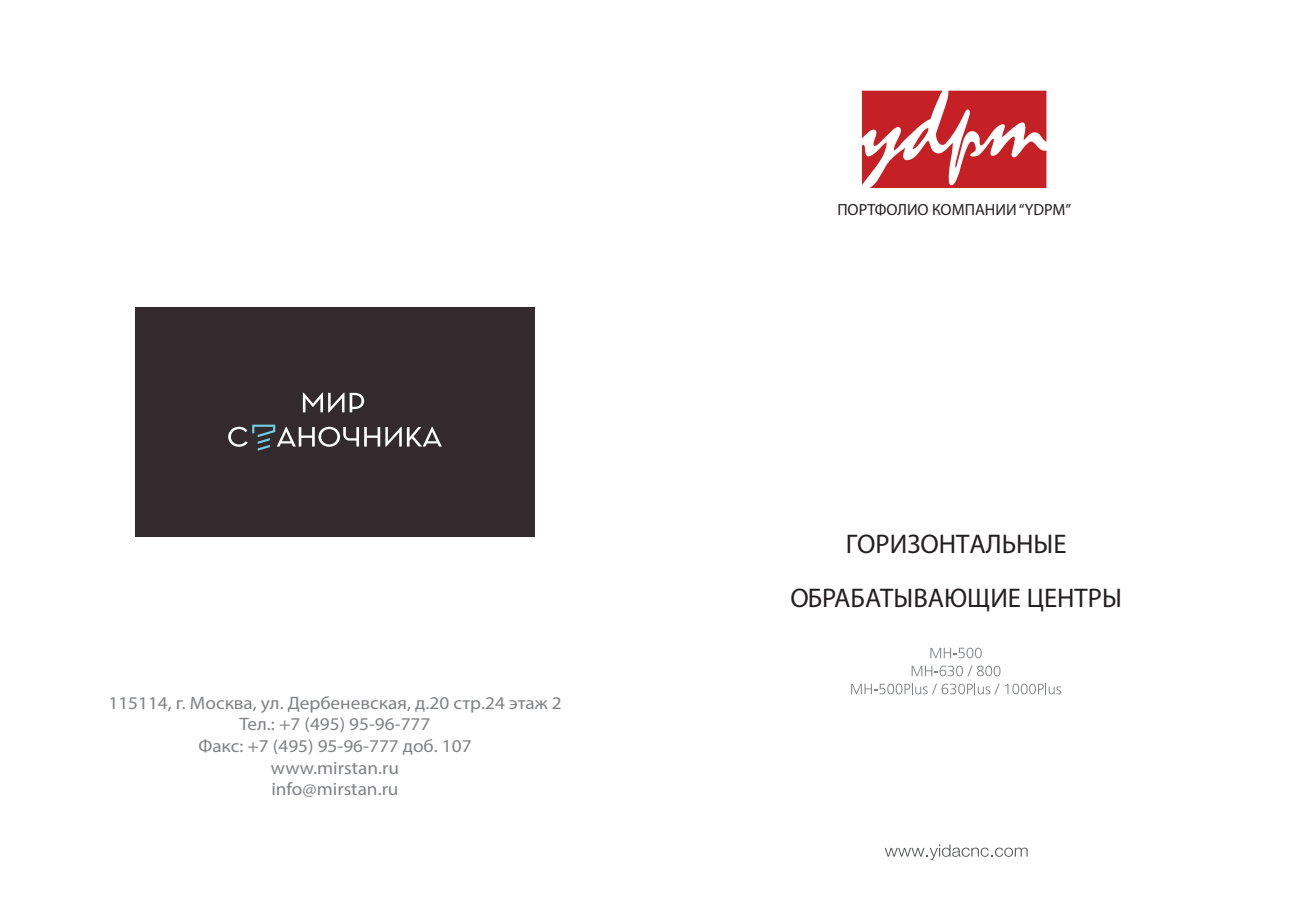
<style>
.page{position:relative;width:1289px;height:919px;background:#fff}
.page>*{position:absolute;margin:0;border:0;box-sizing:border-box;transform-origin:0 0}
.t1{font:27px "Myriad Pro";color:#231f20}
.t2{font:18px/21.6px "Myriad Pro";color:#808285;text-align:center;scale:1.07 1}
.t3{font:16.2px "Myriad Pro";color:#231f20}
</style>
<div class="page">
<div style="left:135px;top:307px;width:400px;height:229px;background:#322a2c"></div>
<svg style="left:303px;top:392px;width:61px;height:20px"></svg>
<svg style="left:228px;top:424px;width:214px;height:26px"></svg>
<svg style="left:930px;top:647px;width:51px;height:11px"></svg>
<svg style="left:911px;top:665px;width:89px;height:11px"></svg>
<svg style="left:851px;top:683px;width:148px;height:11px"></svg>
<svg style="left:1005px;top:683px;width:56px;height:11px"></svg>
<svg style="left:862px;top:91px;width:184px;height:97px"></svg>
<svg style="left:884px;top:844px;width:143px;height:15px"></svg>
<p class="t2" style="left:108px;top:691px;width:425px">115114, г. Москва, ул. Дербеневская, д.20 стр.24 этаж 2<br>Тел.: +7 (495) 95-96-777<br>Факс: +7 (495) 95-96-777 доб. 107<br>www.mirstan.ru<br>info@mirstan.ru</p>
<p class="t3" style="left:837px;top:199px;width:235px">ПОРТФОЛИО КОМПАНИИ “YDPM”</p>
<h1 class="t1" style="left:845px;top:527px;width:222px">ГОРИЗОНТАЛЬНЫЕ</h1>
<h1 class="t1" style="left:790px;top:581px;width:333px">ОБРАБАТЫВАЮЩИЕ ЦЕНТРЫ</h1>
</div>
